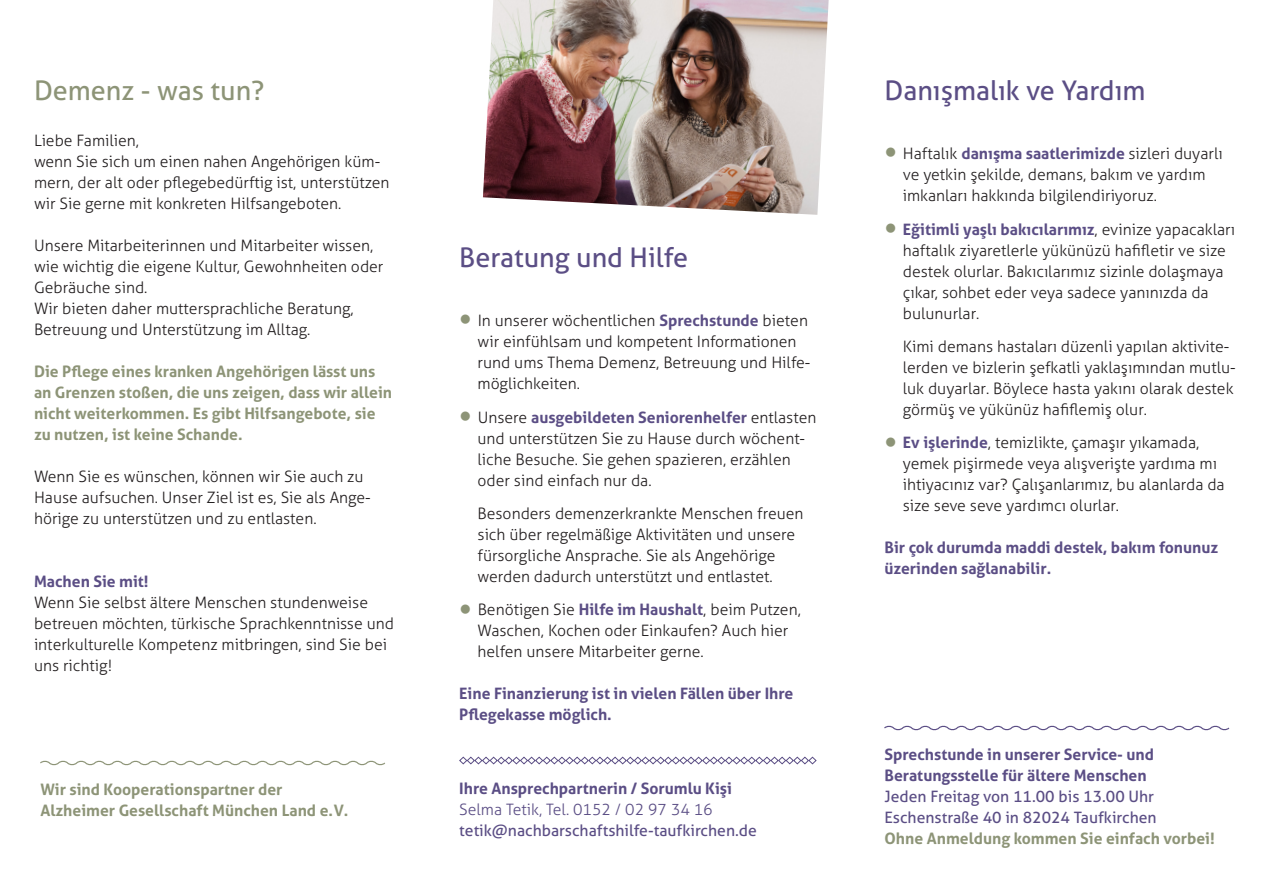
<style>
.page{position:relative;width:1263px;height:893px;background:#fff}
.page>*{position:absolute;margin:0;border:0;box-sizing:border-box;transform-origin:0 0}
.Head{font:27px "Aller";color:#5b4e85}
.Head-2{font:27px "Aller";color:#8d9477}
.Copy{font:300 15.75px/21px "Aller";color:#231f20}
.Copy-2{font:700 15.75px/21px "Aller";color:#8d9477}
.Copy-3{font:700 15.75px/21px "Aller";color:#5b4e85}
.Ansprechpartner_-_Co{font:15.75px "Aller";color:#5b4e85}
.Ansprechpartner_-_He{font:700 15.75px/21px "Aller";color:#5b4e85}
.Ansprechpartner_-_He-2{font:700 15.75px/21px "Aller";color:#8d9477}
.Copy-4{font:300 15.75px "Aller";color:#5b4e85}
.s1{font-family:"Arial Unicode MS";font-weight:400;font-size:21px;color:#8d9477}
.s2{font-weight:700;color:#5b4e85}
</style>
<div class="page">
<img style="left:483px;top:0;width:346px;height:215px">
<svg style="left:459px;top:756px;width:358px;height:9px"></svg>
<svg style="left:884px;top:725px;width:346px;height:6px"></svg>
<svg style="left:40px;top:760px;width:345px;height:6px"></svg>
<p class="Head-2" style="left:34px;top:74px;width:232px">Demenz - was tun?</p>
<p class="Copy" style="left:34px;top:130px;width:107px">Liebe Familien,</p>
<p class="Copy" style="left:34px;top:151px;width:357px">wenn Sie sich um einen nahen Angehörigen küm&shy;mern, der alt oder pflegebedürftig ist, unterstützen wir Sie gerne mit konkreten Hilfsangeboten.</p>
<p class="Copy" style="left:34px;top:235px;width:351px">Unsere Mitarbeiterinnen und Mitarbeiter wissen, wie wichtig die eigene Kultur, Gewohnheiten oder<br>Gebräuche sind.</p>
<p class="Copy" style="left:34px;top:298px;width:321px">Wir bieten daher muttersprachliche Beratung,</p>
<p class="Copy" style="left:34px;top:319px;width:278px">Betreuung und Unterstützung im Alltag.</p>
<p class="Copy-2" style="left:34px;top:361px;width:360px">Die Pflege eines kranken Angehörigen lässt uns an Grenzen stoßen, die uns zeigen, dass wir allein nicht weiterkommen. Es gibt Hilfsangebote, sie zu nutzen, ist keine Schande.</p>
<p class="Copy" style="left:34px;top:466px;width:338px">Wenn Sie es wünschen, können wir Sie auch zu<br>Hause aufsuchen. Unser Ziel ist es, Sie als Ange&shy;hörige zu unterstützen und zu entlasten.</p>
<p class="Copy-3" style="left:34px;top:571px;width:116px">Machen Sie mit!</p>
<p class="Copy" style="left:34px;top:592px;width:361px">Wenn Sie selbst ältere Menschen stundenweise betreuen möchten, türkische Sprachkenntnisse und interkulturelle Kompetenz mitbringen, sind Sie bei uns richtig!</p>
<p class="Ansprechpartner_-_He-2" style="left:40px;top:779px;width:309px">Wir sind Kooperationspartner der<br>Alzheimer Gesellschaft München Land e.V.</p>
<p class="Head" style="left:459px;top:241px;width:230px">Beratung und Hilfe</p>
<p class="Copy" style="left:477px;top:310px;width:334px;text-indent:-18px"><span class="s1">●</span> In unserer wöchentlichen <span class="s2">Sprechstunde</span> bieten wir einfühlsam und kompetent Informationen rund ums Thema Demenz, Betreuung und Hilfe&shy;möglichkeiten.</p>
<p class="Copy" style="left:477px;top:406px;width:340px;text-indent:-18px"><span class="s1">●</span> Unsere <span class="s2">ausgebildeten Seniorenhelfer</span> entlasten und unterstützen Sie zu Hause durch wöchent&shy;liche Besuche. Sie gehen spazieren, erzählen oder sind einfach nur da.</p>
<p class="Copy" style="left:477px;top:502px;width:327px">Besonders demenzerkrankte Menschen freuen sich über regelmäßige Aktivitäten und unsere fürsorgliche Ansprache. Sie als Angehörige werden dadurch unterstützt und entlastet.</p>
<p class="Copy" style="left:477px;top:599px;width:325px;text-indent:-18px"><span class="s1">●</span> Benötigen Sie <span class="s2">Hilfe im Haushalt</span>, beim Putzen,<br>Waschen, Kochen oder Einkaufen? Auch hier helfen unsere Mitarbeiter gerne.</p>
<p class="Copy-3" style="left:459px;top:683px;width:336px">Eine Finanzierung ist in vielen Fällen über Ihre<br>Pflegekasse möglich.</p>
<p class="Ansprechpartner_-_He" style="left:459px;top:778px;width:274px">Ihre Ansprechpartnerin / Sorumlu Kişi</p>
<p class="Copy-4" style="left:459px;top:800px;width:255px">Selma Tetik, Tel. 0152 / 02 97 34 16</p>
<p class="Ansprechpartner_-_Co" style="left:459px;top:821px;width:299px">tetik@nachbarschaftshilfe-taufkirchen.de</p>
<p class="Head" style="left:884px;top:74px;width:263px">Danışmalık ve Yardım</p>
<p class="Copy" style="left:903px;top:143px;width:321px;text-indent:-18px"><span class="s1">●</span> Haftalık <span class="s2">danışma saatlerimizde</span> sizleri duyarlı ve yetkin şekilde, demans, bakım ve yardım imkanları hakkında bilgilendiriyoruz.</p>
<p class="Copy" style="left:903px;top:219px;width:334px;text-indent:-18px"><span class="s1">●</span> <span class="s2">Eğitimli yaşlı bakıcılarımız</span>, evinize yapacakları haftalık ziyaretlerle yükünüzü hafifletir ve size destek olurlar. Bakıcılarımız sizinle dolaşmaya çıkar, sohbet eder veya sadece yanınızda da bulunurlar.</p>
<p class="Copy" style="left:903px;top:336px;width:334px">Kimi demans hastaları düzenli yapılan aktivite&shy;lerden ve bizlerin şefkatli yaklaşımından mutlu&shy;luk duyarlar. Böylece hasta yakını olarak destek görmüş ve yükünüz hafiflemiş olur.</p>
<p class="Copy" style="left:903px;top:432px;width:323px;text-indent:-18px"><span class="s1">●</span> <span class="s2">Ev işlerinde</span>, temizlikte, çamaşır yıkamada, yemek pişirmede veya alışverişte yardıma mı ihtiyacınız var? Çalışanlarımız, bu alanlarda da size seve seve yardımcı olurlar.</p>
<p class="Copy-3" style="left:884px;top:537px;width:335px">Bir çok durumda maddi destek, bakım fonunuz üzerinden sağlanabilir.</p>
<p class="Ansprechpartner_-_He" style="left:884px;top:744px;width:271px">Sprechstunde in unserer Service- und<br>Beratungsstelle für ältere Menschen</p>
<p class="Ansprechpartner_-_Co" style="left:884px;top:787px;width:271px">Jeden Freitag von 11.00 bis 13.00 Uhr</p>
<p class="Ansprechpartner_-_Co" style="left:884px;top:808px;width:274px">Eschenstraße 40 in 82024 Taufkirchen</p>
<p class="Copy-2" style="left:884px;top:828px;width:332px">Ohne Anmeldung kommen Sie einfach vorbei!</p>
</div>
